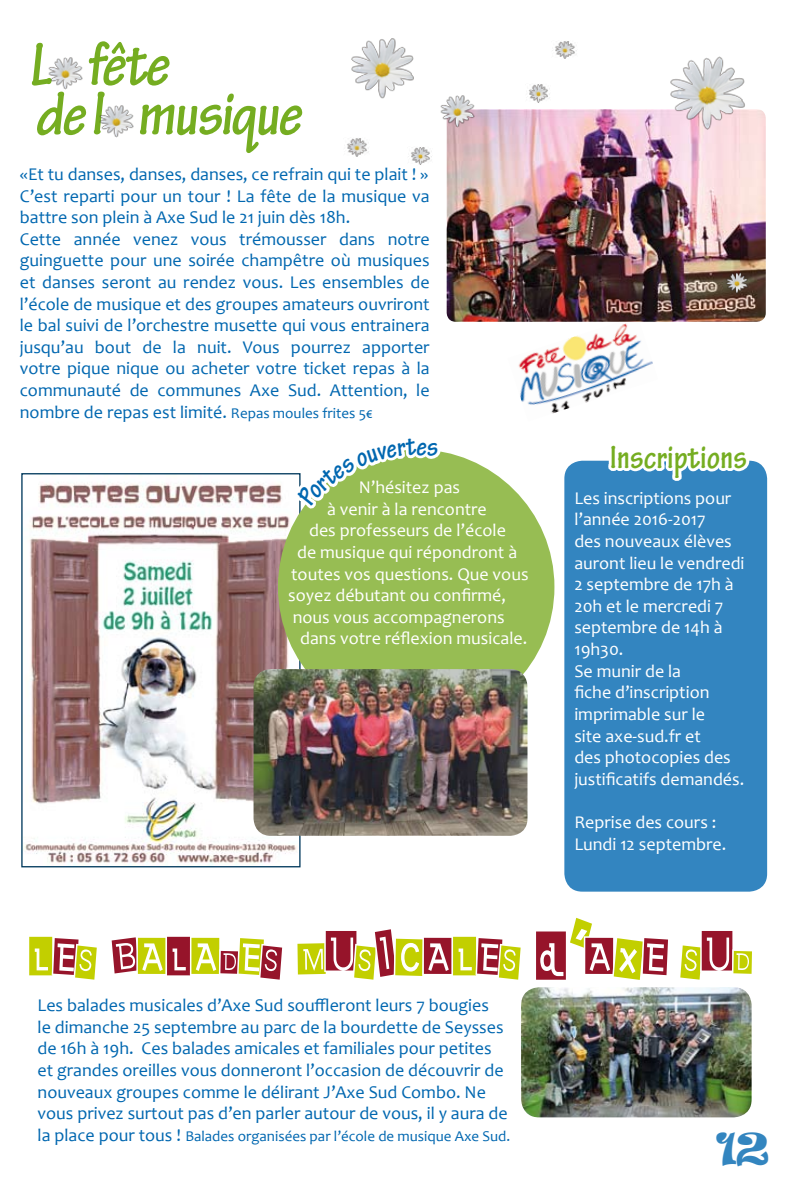
<style>
.page{position:relative;width:787px;height:1178px;background:#fff}
.page>*{position:absolute;margin:0;border:0;box-sizing:border-box;transform-origin:0 0}
.t1{font:67.2px "Earwig Factory";letter-spacing:-.09em;color:#c2cf00;scale:.83 1}
.t2{font:700 condensed 64.8px/49.5px "Tekton Pro";color:#75ad21}
.t3{font:40.5px "Ravie";color:#0067b0}
.t4{font:700 condensed 34.5px "Tekton Pro";color:#75ad21}
.t5{font:18px/21.6px "Candara";color:#0067b0}
.t6{font:18px/21.6px "Candara";color:#fff}
.t7{font:15px "Candara";color:#0067b0}
.s1{font-size:15px}
.s2{color:#96142a}
.s3{font-size:18px}
</style>
<div class="page">
<img style="left:351px;top:38px;width:63px;height:61px">
<img style="left:529px;top:84px;width:21px;height:19px">
<img style="left:347px;top:138px;width:22px;height:19px">
<img style="left:408px;top:147px;width:24px;height:18px">
<img style="left:552px;top:41px;width:25px;height:18px">
<img style="left:48px;top:57px;width:35px;height:33px">
<img style="left:99px;top:105px;width:35px;height:33px">
<img style="left:518px;top:323px;width:135px;height:91px">
<img style="left:23px;top:482px;width:274px;height:383px">
<div style="left:278px;top:449px;width:276px;height:276px;background:#97bd53;border-radius:50%"></div>
<svg style="left:713px;top:1117px;width:23px;height:1px"></svg>
<img style="left:446px;top:109px;width:319px;height:213px">
<img style="left:652px;top:56px;width:111px;height:77px">
<img style="left:440px;top:95px;width:41px;height:34px">
<div style="left:564px;top:461px;width:203px;height:430px;background:#3385c0;border-radius:18px"></div>
<svg style="left:605px;top:460px;width:147px;height:21px"></svg>
<img style="left:253px;top:669px;width:274px;height:167px">
<img style="left:521px;top:987px;width:230px;height:130px">
<img style="left:721px;top:271px;width:32px;height:23px">
<img style="left:289px;top:449px;width:155px;height:322px">
<h2 class="t2" style="left:29px;top:41px;width:282px">L fête<br>de l musique</h2>
<p class="t5" style="left:20px;top:163px;width:411px">«Et tu danses, danses, danses, ce refrain qui te plait ! » C’est reparti pour un tour ! La fête de la musique va battre son plein à Axe Sud le 21 juin dès 18h.<br>Cette année venez vous trémousser dans notre guinguette pour une soirée champêtre où musiques et danses seront au rendez vous. Les ensembles de l’école de musique et des groupes amateurs ouvriront le bal suivi de l’orchestre musette qui vous entrainera jusqu’au bout de la nuit. Vous pourrez apporter votre pique nique ou acheter votre ticket repas à la communauté de communes Axe Sud. Attention, le nombre de repas est limité. <span class="s1">Repas moules frites 5€</span></p>
<p class="t6" style="left:359px;top:477px;width:103px">N’hésitez pas</p>
<p class="t6" style="left:327px;top:498px;width:161px">à venir à la rencontre</p>
<p class="t6" style="left:309px;top:520px;width:198px">des professeurs de l’école</p>
<p class="t6" style="left:297px;top:541px;width:221px">de musique qui répondront à</p>
<p class="t6" style="left:291px;top:563px;width:239px">toutes vos questions. Que vous</p>
<p class="t6" style="left:288px;top:585px;width:219px">soyez débutant ou confirmé,</p>
<p class="t6" style="left:293px;top:606px;width:213px">nous vous accompagnerons</p>
<p class="t6" style="left:300px;top:628px;width:228px">dans votre réflexion musicale.</p>
<h3 class="t4" style="left:609px;top:437px;width:139px">Inscriptions</h3>
<p class="t6" style="left:574px;top:487px;width:172px">Les inscriptions pour l’année 2016-2017<br>des nouveaux élèves auront lieu le vendredi<br>2 septembre de 17h à<br>20h et le mercredi 7 septembre de 14h à<br>19h30.<br>Se munir de la<br>fiche d’inscription imprimable sur le<br>site axe-sud.fr et<br>des photocopies des justificatifs demandés.</p>
<p class="t6" style="left:574px;top:811px;width:153px">Reprise des cours :<br>Lundi 12 septembre.</p>
<h1 class="t1" style="left:26px;top:916px;width:878px">L<span class="s2">E</span>S <span class="s2">B</span>A<span class="s2">L</span>A<span class="s2">D</span>E<span class="s2">S</span> M<span class="s2">U</span>S<span class="s2">I</span>C<span class="s2">A</span>L<span class="s2">E</span>S <span class="s2">d</span>’<span class="s2">A</span>X<span class="s2">E</span> S<span class="s2">U</span>D</h1>
<p class="t5" style="left:38px;top:994px;width:471px">Les balades musicales d’Axe Sud souffleront leurs 7 bougies<br>le dimanche 25 septembre au parc de la bourdette de Seysses de 16h à 19h. Ces balades amicales et familiales pour petites et grandes oreilles vous donneront l’occasion de découvrir de nouveaux groupes comme le délirant J’Axe Sud Combo. Ne vous privez surtout pas d’en parler autour de vous, il y aura de</p>
<p class="t7" style="left:38px;top:1127px;width:474px"><span class="s3">la place pour tous !</span> Balades organisées par l’école de musique Axe Sud.</p>
<h3 class="t3" style="left:716px;top:1122px;width:54px">12</h3>
</div>
